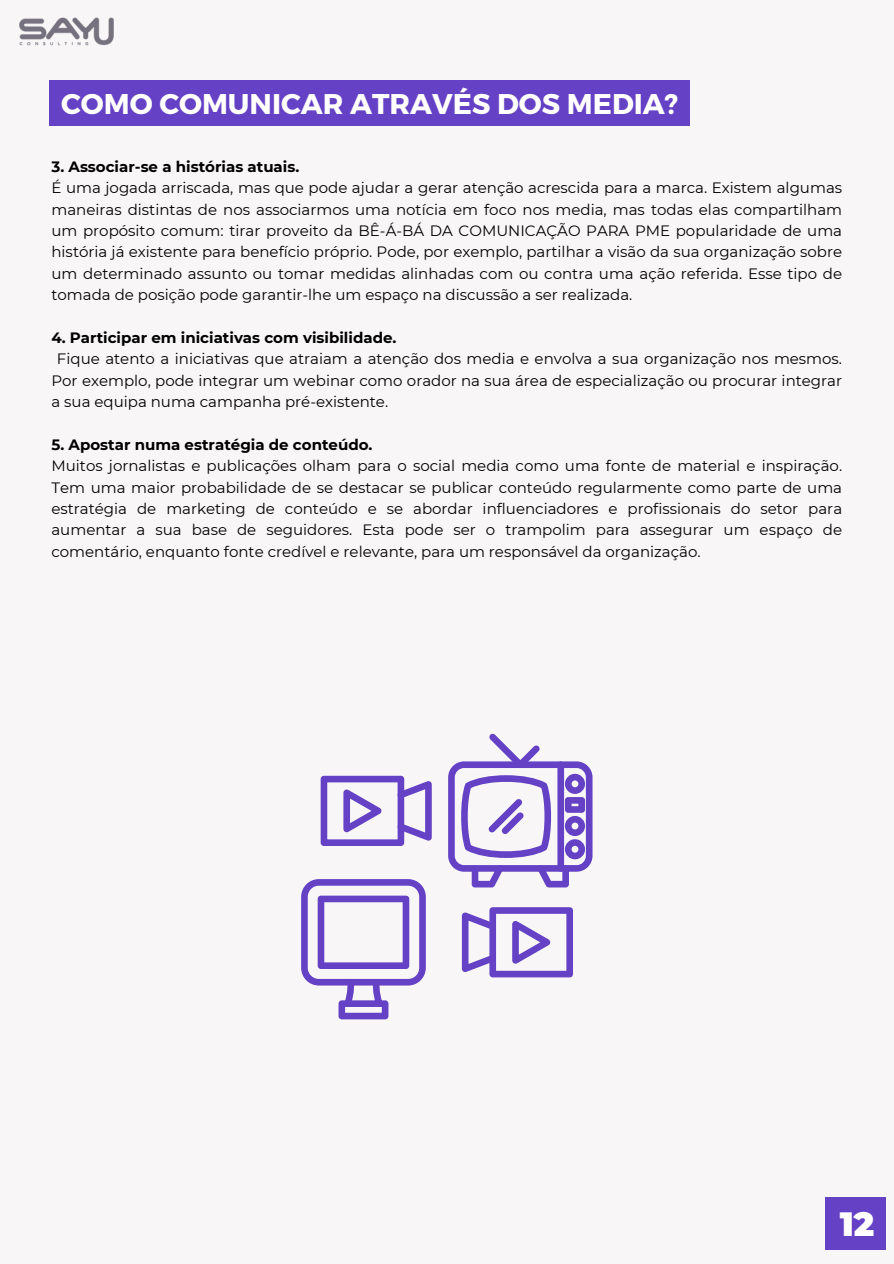
<style>
.page{position:relative;width:894px;height:1264px;background:#fff}
.page>*{position:absolute;margin:0;border:0;box-sizing:border-box;transform-origin:0 0}
.t1{font:900 33.6px "Montserrat";color:#fff}
.t2{font:700 28.5px "Montserrat";color:#fff}
.t3{font:15px/21.3px "Montserrat";color:#000;text-align:justify}
.t4{font:700 15px "Montserrat";color:#000}
</style>
<div class="page">
<div style="left:0;top:0;width:893px;height:1263px;background:#f8f6f7"></div>
<div style="left:825px;top:1197px;width:60px;height:53px;background:#6541c5"></div>
<img style="left:20px;top:17px;width:93px;height:29px">
<svg style="left:301px;top:879px;width:124px;height:140px"></svg>
<svg style="left:448px;top:733px;width:144px;height:154px"></svg>
<svg style="left:320px;top:775px;width:111px;height:71px"></svg>
<svg style="left:462px;top:907px;width:111px;height:70px"></svg>
<div style="left:50px;top:81px;width:639px;height:45px;background:#6541c5"></div>
<p class="t2" style="left:61px;top:86px;width:618px">COMO COMUNICAR ATRAVÉS DOS MEDIA?</p>
<p class="t4" style="left:51px;top:157px;width:249px">3. Associar-se a histórias atuais.</p>
<p class="t3" style="left:51px;top:177px;width:792px">É uma jogada arriscada, mas que pode ajudar a gerar atenção acrescida para a marca. Existem algumas maneiras distintas de nos associarmos uma notícia em foco nos media, mas todas elas compartilham um propósito comum: tirar proveito da BÊ-Á-BÁ DA COMUNICAÇÃO PARA PME popularidade de uma história já existente para benefício próprio. Pode, por exemplo, partilhar a visão da sua organização sobre um determinado assunto ou tomar medidas alinhadas com ou contra uma ação referida. Esse tipo de tomada de posição pode garantir-lhe um espaço na discussão a ser realizada.</p>
<p class="t4" style="left:51px;top:328px;width:346px">4. Participar em iniciativas com visibilidade.</p>
<p class="t3" style="left:51px;top:348px;width:792px;text-indent:6px">Fique atento a iniciativas que atraiam a atenção dos media e envolva a sua organização nos mesmos.<br>Por exemplo, pode integrar um webinar como orador na sua área de especialização ou procurar integrar a sua equipa numa campanha pré-existente.</p>
<p class="t4" style="left:51px;top:435px;width:322px">5. Apostar numa estratégia de conteúdo.</p>
<p class="t3" style="left:51px;top:455px;width:792px">Muitos jornalistas e publicações olham para o social media como uma fonte de material e inspiração.<br>Tem uma maior probabilidade de se destacar se publicar conteúdo regularmente como parte de uma estratégia de marketing de conteúdo e se abordar influenciadores e profissionais do setor para aumentar a sua base de seguidores. Esta pode ser o trampolim para assegurar um espaço de comentário, enquanto fonte credível e relevante, para um responsável da organização.</p>
<h1 class="t1" style="left:839px;top:1203px;width:36px">12</h1>
</div>
